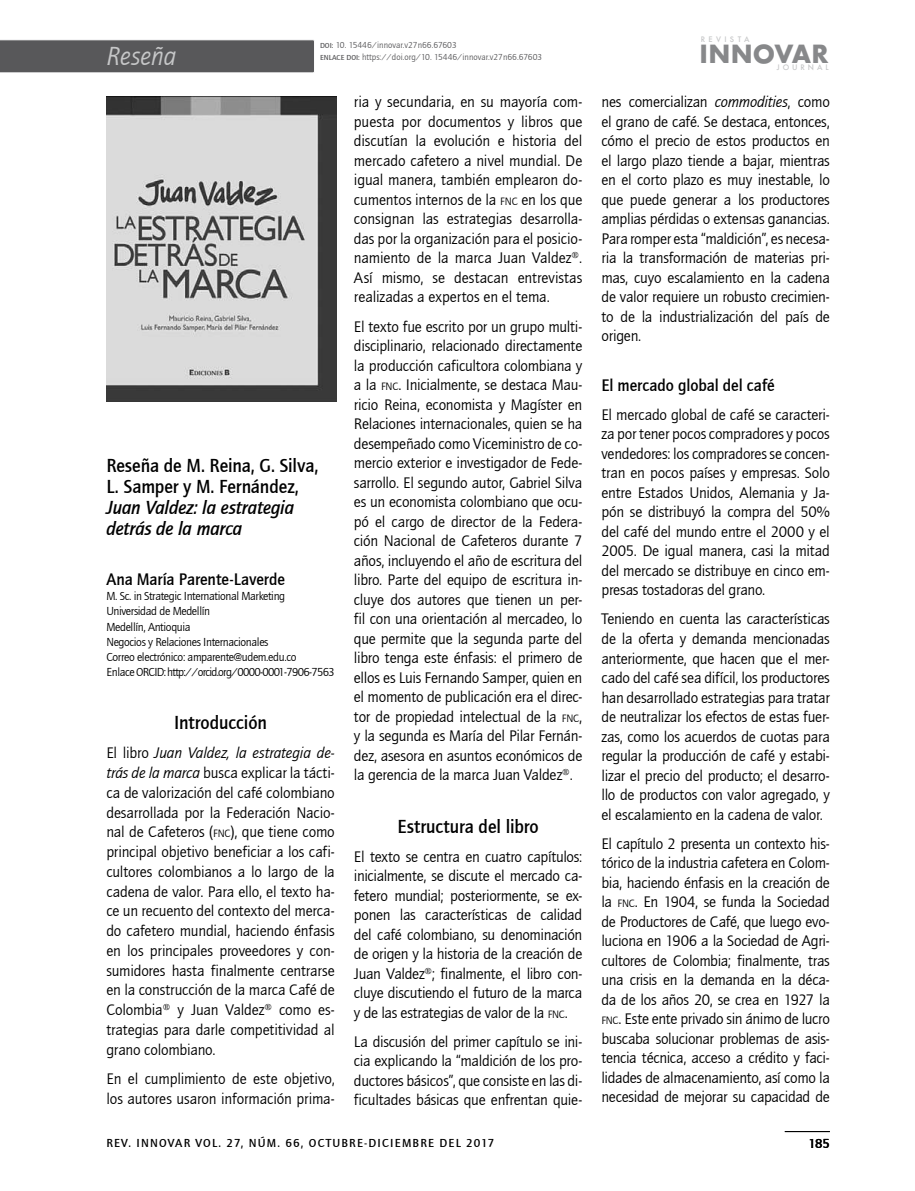
<style>
.page{position:relative;width:915px;height:1191px;background:#fff}
.page>*{position:absolute;margin:0;border:0;box-sizing:border-box;transform-origin:0 0}
.t1{font:700 27.3px "Futura TEE";letter-spacing:.005em;color:#87888a}
.t2{font:italic 27px "Quay Sans ITCTT Book";letter-spacing:.005em;color:#c6c7c8;scale:.95 1}
.t3{font:19.5px/21.3px "Quay Sans Md ITCTT";letter-spacing:-.005em;color:#000;scale:.95 1}
.t4{font:19.5px/21.3px "Quay Sans Md ITCTT Italic";letter-spacing:-.005em;color:#000;scale:.95 1}
.t5{font:17.25px "Quay Sans Md ITCTT";letter-spacing:-.005em;color:#000;scale:.95 1}
.t6{font:15.75px/19.5px "Quay Sans ITCTT Book";letter-spacing:-.01em;color:#000;text-align:justify}
.t7{font:13.5px "Quay Sans Md ITCTT";color:#000}
.t8{font:12px/15.3px "Quay Sans ITCTT Book";letter-spacing:-.03em;color:#000}
.t9{font:12px "Quay Sans Md ITCTT";letter-spacing:.1em;color:#000}
.t10{font:9px "Quay Sans ITCTT Book";color:#58585a}
.t11{font:500 8.25px "Futura TEE";letter-spacing:.36em;color:#c6c7c8}
.t12{font:500 8.25px "Futura TEE";letter-spacing:.4em;color:#c6c7c8}
.t13{font:7.5px "Quay Sans Md ITCTT";color:#58585a}
.s1{font-family:"Quay Sans Md ITCTT";font-size:7.5px}
.s2{font-style:italic}
.s3{font-size:10.95px}
</style>
<div class="page">
<hr style="left:784px;top:1131px;width:45px;height:1px;background:#000">
<svg style="left:0;top:39px;width:314px;height:34px;background:#616163"></svg>
<img style="left:106px;top:97px;width:230px;height:305px">
<h2 class="t2" style="left:106px;top:41px;width:75px">Reseña</h2>
<p class="t10" style="left:320px;top:40px;width:138px"><span class="s1">DOI:</span> 10. 15446/innovar.v27n66.67603</p>
<p class="t13" style="left:320px;top:54px;width:14px">ENLACE</p>
<p class="t10" style="left:346px;top:52px;width:197px"><span class="s1">DOI :</span> https://doi.org/10. 15446/innovar.v27n66.67603</p>
<p class="t3" style="left:106px;top:454px;width:224px">Reseña de M. Reina, G. Silva,<br>L. Samper y M. Fernández,</p>
<p class="t4" style="left:106px;top:497px;width:199px">Juan Valdez: la estrategia detrás de la marca</p>
<p class="t5" style="left:106px;top:569px;width:189px">Ana María Parente-Laverde</p>
<p class="t8" style="left:106px;top:588px;width:230px">M. Sc. in Strategic I nternational Marketing Universidad de Medellín<br>Medellín, Antioquia<br>Negocios y Relaciones I nternacionales<br>Correo electrónico: amparente@udem.edu.co<br>Enlace ORCID: http://orcid.org/0000-0001-7906-7563</p>
<p class="t3" style="left:174px;top:712px;width:99px">Introducción</p>
<p class="t6" style="left:106px;top:743px;width:230px">El libro <span class="s2">Juan Valdez, la estrategia de&shy;trás de la marca</span> busca explicar la tácti&shy;ca de valorización del café colombiano desarrollada por la Federación Nacio&shy;nal de Cafeteros (<span class="s3">FNC</span>), que tiene como principal objetivo beneficiar a los cafi&shy;cultores colombianos a lo largo de la cadena de valor. Para ello, el texto ha&shy;ce un recuento del contexto del merca&shy;do cafetero mundial, haciendo énfasis en los principales proveedores y con&shy;sumidores hasta finalmente centrarse en la construcción de la marca Café de Colombia y Juan Valdez como es&shy;trategias para darle competitividad al grano colombiano.</p>
<p class="t6" style="left:106px;top:1069px;width:230px">En el cumplimiento de este objetivo, los autores usaron información prima-</p>
<p class="t6" style="left:354px;top:93px;width:230px">ria y secundaria, en su mayoría com&shy;puesta por documentos y libros que discutían la evolución e historia del mercado cafetero a nivel mundial. De igual manera, también emplearon do&shy;cumentos internos de la <span class="s3">FNC</span> en los que consignan las estrategias desarrolla&shy;das por la organización para el posicio&shy;namiento de la marca Juan Valdez .<br>Así mismo, se destacan entrevistas realizadas a expertos en el tema.</p>
<p class="t6" style="left:354px;top:317px;width:230px">El texto fue escrito por un grupo multi&shy;disciplinario, relacionado directamente la producción caficultora colombiana y a la <span class="s3">FNC</span>. I nicialmente, se destaca Mau&shy;ricio Reina, economista y Magíster en Relaciones internacionales, quien se ha desempeñado como Viceministro de co&shy;mercio exterior e investigador de Fede&shy;sarrollo. El segundo autor, Gabriel Silva es un economista colombiano que ocu&shy;pó el cargo de director de la Federa&shy;ción Nacional de Cafeteros durante 7 años, incluyendo el año de escritura del libro. Parte del equipo de escritura in&shy;cluye dos autores que tienen un per&shy;fil con una orientación al mercadeo, lo que permite que la segunda parte del libro tenga este énfasis: el primero de ellos es Luis Fernando Samper, quien en el momento de publicación era el direc&shy;tor de propiedad intelectual de la <span class="s3">FNC</span>, y la segunda es María del Pilar Fernán&shy;dez, asesora en asuntos económicos de la gerencia de la marca Juan Valdez .</p>
<p class="t3" style="left:397px;top:815px;width:150px">Estructura del libro</p>
<p class="t6" style="left:354px;top:847px;width:230px">El texto se centra en cuatro capítulos: inicialmente, se discute el mercado ca&shy;fetero mundial; posteriormente, se ex&shy;ponen las características de calidad del café colombiano, su denominación de origen y la historia de la creación de Juan Valdez ; finalmente, el libro con&shy;cluye discutiendo el futuro de la marca y de las estrategias de valor de la <span class="s3">FNC</span>.</p>
<p class="t6" style="left:354px;top:1032px;width:230px">La discusión del primer capítulo se ini&shy;cia explicando la “maldición de los pro&shy;ductores básicos”, que consiste en las di&shy;ficultades básicas que enfrentan quie-</p>
<p class="t12" style="left:700px;top:34px;width:50px">REVISTA</p>
<h1 class="t1" style="left:699px;top:37px;width:130px">INNOVAR</h1>
<p class="t11" style="left:776px;top:62px;width:53px">JOURNAL</p>
<p class="t6" style="left:601px;top:93px;width:230px">nes comercializan <span class="s2">commodities</span>, como el grano de café. Se destaca, entonces, cómo el precio de estos productos en el largo plazo tiende a bajar, mientras en el corto plazo es muy inestable, lo que puede generar a los productores amplias pérdidas o extensas ganancias.<br>Para romper esta “maldición”, es necesa&shy;ria la transformación de materias pri&shy;mas, cuyo escalamiento en la cadena de valor requiere un robusto crecimien&shy;to de la industrialización del país de origen.</p>
<p class="t5" style="left:601px;top:375px;width:184px">El mercado global del café</p>
<p class="t6" style="left:601px;top:405px;width:230px">El mercado global de café se caracteri&shy;za por tener pocos compradores y pocos vendedores: los compradores se concen&shy;tran en pocos países y empresas. Solo entre Estados Unidos, Alemania y Ja&shy;pón se distribuyó la compra del 50% del café del mundo entre el 2000 y el 2005. De igual manera, casi la mitad del mercado se distribuye en cinco em&shy;presas tostadoras del grano.</p>
<p class="t6" style="left:601px;top:610px;width:230px">Teniendo en cuenta las características de la oferta y demanda mencionadas anteriormente, que hacen que el mer&shy;cado del café sea difícil, los productores han desarrollado estrategias para tratar de neutralizar los efectos de estas fuer&shy;zas, como los acuerdos de cuotas para regular la producción de café y estabi&shy;lizar el precio del producto; el desarro&shy;llo de productos con valor agregado, y el escalamiento en la cadena de valor.</p>
<p class="t6" style="left:601px;top:834px;width:230px">El capítulo 2 presenta un contexto his&shy;tórico de la industria cafetera en Colom&shy;bia, haciendo énfasis en la creación de la <span class="s3">FNC</span>. En 1904, se funda la Sociedad de Productores de Café, que luego evo&shy;luciona en 1906 a la Sociedad de Agri&shy;cultores de Colombia; finalmente, tras una crisis en la demanda en la déca&shy;da de los años 20, se crea en 1927 la <span class="s3">FNC</span>. Este ente privado sin ánimo de lucro buscaba solucionar problemas de asis&shy;tencia técnica, acceso a crédito y faci&shy;lidades de almacenamiento, así como la necesidad de mejorar su capacidad de</p>
<p class="t9" style="left:106px;top:1136px;width:292px">rev. innovar vol. 27, núm. 66, OCTUBRE-DI CIEM</p>
<p class="t9" style="left:412px;top:1136px;width:83px">BRE DEl 2017</p>
<p class="t7" style="left:808px;top:1136px;width:23px">185</p>
</div>
